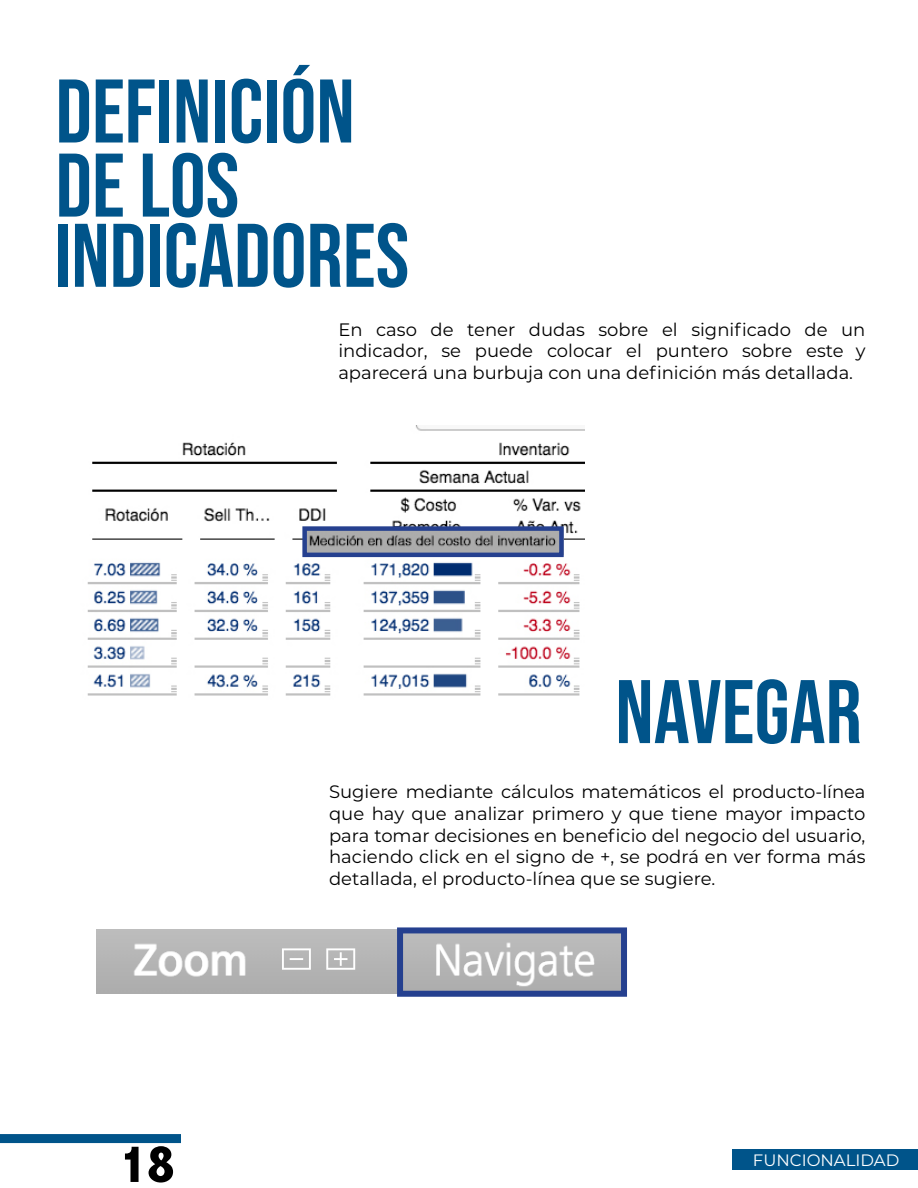
<style>
.page{position:relative;width:918px;height:1188px;background:#fff}
.page>*{position:absolute;margin:0;border:0;box-sizing:border-box;transform-origin:0 0}
.t1{font:90px "Bebas Neue";color:#00548a}
.t2{font:800 condensed 54px "Abadi";color:#000}
.t3{font:18px/21.6px "Montserrat";color:#000;text-align:justify}
.t4{font:16.5px "Montserrat";color:#fff}
</style>
<div class="page">
<img style="left:87px;top:426px;width:498px;height:270px">
<img style="left:97px;top:929px;width:523px;height:65px">
<div style="left:397px;top:927px;width:230px;height:70px;border:6px solid #25408f"></div>
<div style="left:733px;top:1150px;width:185px;height:20px;background:#00548a"></div>
<div style="left:0;top:1134px;width:181px;height:9px;background:#00548a"></div>
<div style="left:302px;top:526px;width:262px;height:31px;border:4px solid #25408f"></div>
<p class="t1" style="left:56px;top:60px;width:301px">DEFINICIÓN</p>
<p class="t1" style="left:56px;top:135px;width:185px">DE LOS</p>
<p class="t1" style="left:54px;top:205px;width:357px">INDICADORES</p>
<p class="t3" style="left:338px;top:318px;width:529px">En caso de tener dudas sobre el significado de un</p>
<p class="t3" style="left:338px;top:340px;width:529px">indicador, se puede colocar el puntero sobre este y</p>
<p class="t3" style="left:338px;top:361px;width:516px">aparecerá una burbuja con una definición más detallada.</p>
<p class="t1" style="left:615px;top:661px;width:248px">NAVEGAR</p>
<p class="t2" style="left:119px;top:1133px;width:57px">18</p>
<p class="t3" style="left:329px;top:781px;width:538px">Sugiere mediante cálculos matemáticos el producto-línea que hay que analizar primero y que tiene mayor impacto para tomar decisiones en beneficio del negocio del usuario, haciendo click en el signo de +, se podrá en ver forma más detallada, el producto-línea que se sugiere.</p>
<p class="t4" style="left:753px;top:1148px;width:148px">FUNCIONALIDAD</p>
</div>
